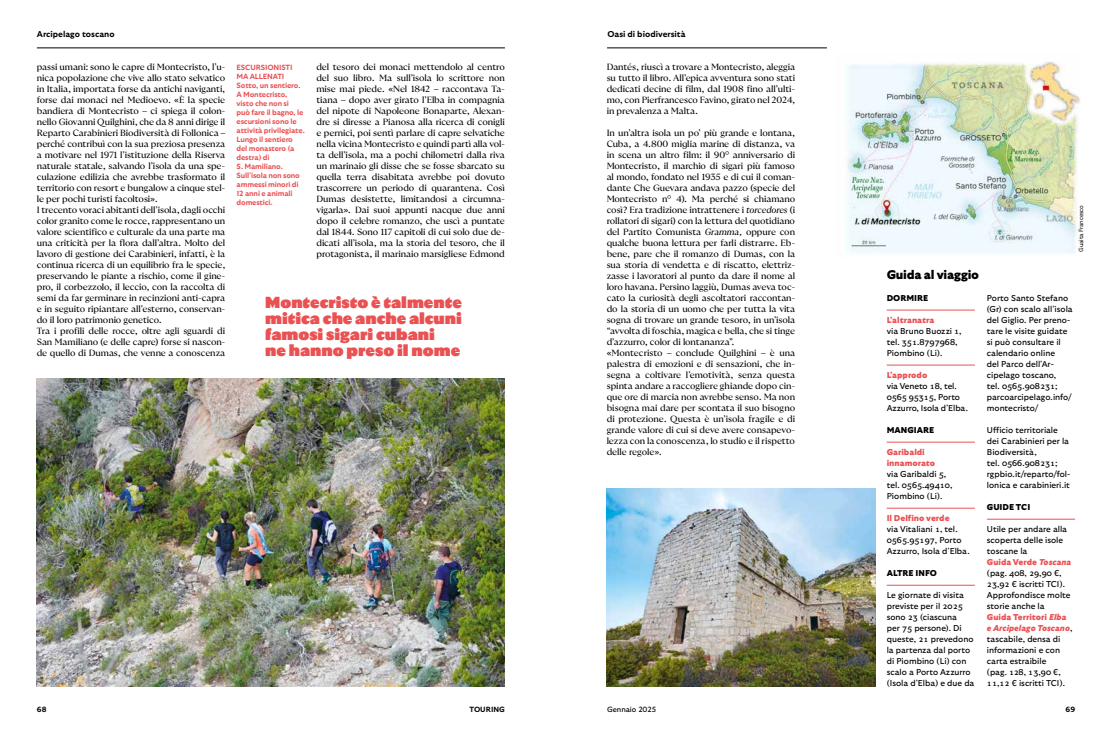
<style>
.page{position:relative;width:1112px;height:729px;background:#fff}
.page>*{position:absolute;margin:0;border:0;box-sizing:border-box;transform-origin:0 0}
.t1{font:900 16px/16px "GT Ultra";color:#ea5153}
.t2{font:900 12.5px "GT Ultra";letter-spacing:-.02em;color:#000}
.t3{font:9px/11px "GT Ultra Fine";letter-spacing:-.005em;color:#000;text-align:justify}
.t4{font:8.5px/11px "GT Ultra";color:#000}
.t5{font:900 8.5px/11px "GT Ultra";color:#ea5153}
.t6{font:700 8.5px "GT Ultra";color:#000}
.t7{font:900 8.5px "GT Ultra";color:#000}
.t8{font:700 7.5px/9px "GT Ultra";letter-spacing:-.02em;color:#ea5153}
.t9{font:700 7.5px "GT Ultra";color:#000}
.t10{font:7.5px "GT Ultra";color:#000}
.t11{font:300 6px "GT Ultra";letter-spacing:-.02em;color:#000}
.s1{font-style:italic}
.s2{font-weight:900;color:#ea5153}
.s3{font-weight:900;font-style:italic;color:#ea5153}
</style>
<div class="page">
<hr style="left:37px;top:48px;width:468px;height:1px;background:#000">
<hr style="left:607px;top:48px;width:219px;height:1px;background:#000">
<img style="left:37px;top:378px;width:467px;height:308px">
<img style="left:606px;top:488px;width:269px;height:198px">
<hr style="left:886px;top:310px;width:88px;height:1px;background:#ea5153">
<hr style="left:886px;top:365px;width:88px;height:1px;background:#ea5153">
<hr style="left:886px;top:442px;width:88px;height:1px;background:#ea5153">
<hr style="left:886px;top:508px;width:88px;height:1px;background:#ea5153">
<hr style="left:886px;top:585px;width:88px;height:1px;background:#ea5153">
<hr style="left:986px;top:519px;width:88px;height:1px;background:#ea5153">
<img style="left:846px;top:62px;width:234px;height:192px">
<p class="t6" style="left:37px;top:29px;width:79px">Arcipelago toscano</p>
<p class="t6" style="left:607px;top:29px;width:80px">Oasi di biodiversità</p>
<p class="t3" style="left:606px;top:61px;width:190px">Dantés, riuscì a trovare a Montecristo, aleggia su tutto il libro. All’epica avventura sono stati dedicati decine di film, dal 1908 fino all’ulti&shy;mo, con Pierfrancesco Favino, girato nel 2024, in prevalenza a Malta.</p>
<p class="t3" style="left:606px;top:127px;width:190px;text-align:left">In un’altra isola un po’ più grande e lontana, Cuba, a 4.800 miglia marine di distanza, va in scena un altro film: il 90° anniversario di Montecristo, il marchio di sigari più famoso al mondo, fondato nel 1935 e di cui il coman&shy;dante Che Guevara andava pazzo (specie del Montecristo n° 4). Ma perché si chiamano così? Era tradizione intrattenere i <span class="s1">torcedores</span> (i rollatori di sigari) con la lettura del quotidiano del Partito Comunista <span class="s1">Gramma,</span> oppure con qualche buona lettura per farli distrarre. Eb&shy;bene, pare che il romanzo di Dumas, con la sua storia di vendetta e di riscatto, elettriz&shy;zasse i lavoratori al punto da dare il nome al loro havana. Persino laggiù, Dumas aveva toc&shy;cato la curiosità degli ascoltatori raccontan&shy;do la storia di un uomo che per tutta la vita sogna di trovare un grande tesoro, in un’isola “avvolta di foschia, magica e bella, che si tinge d’azzurro, color di lontananza”.<br>«Montecristo – conclude Quilghini – è una palestra di emozioni e di sensazioni, che in&shy;segna a coltivare l’emotività, senza questa spinta andare a raccogliere ghiande dopo cin&shy;que ore di marcia non avrebbe senso. Ma non bisogna mai dare per scontata il suo bisogno di protezione. Questa è un’isola fragile e di grande valore di cui si deve avere consapevo&shy;lezza con la conoscenza, lo studio e il rispetto delle regole».</p>
<p class="t3" style="left:37px;top:61px;width:190px;text-align:left">passi umani: sono le capre di Montecristo, l’u&shy;nica popolazione che vive allo stato selvatico in Italia, importata forse da antichi naviganti, forse dai monaci nel Medioevo. «È la specie bandiera di Montecristo – ci spiega il colon&shy;nello Giovanni Quilghini, che da 8 anni dirige il Reparto Carabinieri Biodiversità di Follonica – perché contribuì con la sua preziosa presenza a motivare nel 1971 l’istituzione della Riserva naturale statale, salvando l’isola da una spe&shy;culazione edilizia che avrebbe trasformato il territorio con resort e bungalow a cinque stel&shy;le per pochi turisti facoltosi».<br>I trecento voraci abitanti dell’isola, dagli occhi color granito come le rocce, rappresentano un valore scientifico e culturale da una parte ma una criticità per la flora dall’altra. Molto del lavoro di gestione dei Carabinieri, infatti, è la continua ricerca di un equilibrio fra le specie, preservando le piante a rischio, come il gine&shy;pro, il corbezzolo, il leccio, con la raccolta di semi da far germinare in recinzioni anti-capra e in seguito ripiantare all’esterno, conservan&shy;do il loro patrimonio genetico.<br>Tra i profili delle rocce, oltre agli sguardi di San Mamiliano (e delle capre) forse si nascon&shy;de quello di Dumas, che venne a conoscenza</p>
<p class="t3" style="left:316px;top:61px;width:190px">del tesoro dei monaci mettendolo al centro del suo libro. Ma sull’isola lo scrittore non mise mai piede. «Nel 1842 – raccontava Ta&shy;tiana – dopo aver girato l’Elba in compagnia del nipote di Napoleone Bonaparte, Alexan&shy;dre si diresse a Pianosa alla ricerca di conigli e pernici, poi sentì parlare di capre selvatiche nella vicina Montecristo e quindi partì alla vol&shy;ta dell’isola, ma a pochi chilometri dalla riva un marinaio gli disse che se fosse sbarcato su quella terra disabitata avrebbe poi dovuto trascorrere un periodo di quarantena. Così Dumas desistette, limitandosi a circumna&shy;vigarla». Dai suoi appunti nacque due anni dopo il celebre romanzo, che uscì a puntate dal 1844. Sono 117 capitoli di cui solo due de&shy;dicati all’isola, ma la storia del tesoro, che il protagonista, il marinaio marsigliese Edmond</p>
<p class="t8" style="left:236px;top:63px;width:70px">ESCURSIONISTI<br>MA ALLENATI<br>Sotto, un sentiero.<br>A Montecristo, visto che non si<br>può fare il bagno, le escursioni sono le attività privilegiate.<br>Lungo il sentiero del monastero (a destra) di<br>S. Mamiliano.<br>Sull’isola non sono ammessi minori di<br>12 anni e animali domestici.</p>
<h2 class="t2" style="left:886px;top:268px;width:94px">Guida al viaggio</h2>
<h1 class="t1" style="left:265px;top:295px;width:198px">Montecristo è talmente mitica che anche alcuni famosi sigari cubani<br>ne hanno preso il nome</h1>
<p class="t7" style="left:886px;top:293px;width:43px">DORMIRE</p>
<p class="t5" style="left:886px;top:314px;width:49px">L’altranatra</p>
<p class="t4" style="left:886px;top:325px;width:76px">via Bruno Buozzi 1, tel. 351.8797968,<br>Piombino (Li).</p>
<p class="t5" style="left:886px;top:369px;width:42px">L’approdo</p>
<p class="t4" style="left:886px;top:380px;width:83px">via Veneto 18, tel.<br>0565 95315, Porto<br>Azzurro, Isola d’Elba.</p>
<p class="t7" style="left:886px;top:425px;width:49px">MANGIARE</p>
<p class="t5" style="left:886px;top:446px;width:50px">Garibaldi innamorato</p>
<p class="t4" style="left:886px;top:468px;width:67px">via Garibaldi 5, tel. 0565.49410,<br>Piombino (Li).</p>
<p class="t5" style="left:886px;top:512px;width:64px">Il Delfino verde</p>
<p class="t4" style="left:886px;top:523px;width:85px">via Vitaliani 1, tel.<br>0565.95197, Porto<br>Azzurro, Isola d’Elba.</p>
<p class="t7" style="left:886px;top:568px;width:52px">ALTRE INFO</p>
<p class="t4" style="left:886px;top:589px;width:89px">Le giornate di visita previste per il 2025 sono 23 (ciascuna<br>per 75 persone). Di queste, 21 prevedono la partenza dal porto di Piombino (Li) con scalo a Porto Azzurro (Isola d’Elba) e due da</p>
<p class="t11" style="left:1077px;top:251px;width:48px;rotate:-90deg">Guaita Francesco</p>
<p class="t4" style="left:986px;top:292px;width:87px">Porto Santo Stefano (Gr) con scalo all’isola del Giglio. Per preno&shy;tare le visite guidate si può consultare il calendario online<br>del Parco dell’Ar&shy;cipelago toscano,<br>tel. 0565.908231; parcoarcipelago.info/ montecristo/</p>
<p class="t4" style="left:986px;top:424px;width:85px">Ufficio territoriale dei Carabinieri per la<br>Biodiversità,<br>tel. 0566.908231; rgpbio.it/reparto/fol&shy;lonica e carabinieri.it</p>
<p class="t7" style="left:986px;top:502px;width:45px">GUIDE TCI</p>
<p class="t4" style="left:986px;top:523px;width:87px">Utile per andare alla scoperta delle isole toscane la<br><span class="s2">Guida Verde</span> <span class="s3">Toscana </span>(pag. 408, 29,90 €,<br>23,92 € iscritti TCI).<br>Approfondisce molte storie anche la<br><span class="s2">Guida Territori</span> <span class="s3">Elba e Arcipelago Toscano</span>, tascabile, densa di informazioni e con carta estraibile<br>(pag. 128, 13,90 €,<br>11,12 € iscritti TCI).</p>
<p class="t9" style="left:37px;top:705px;width:11px">68</p>
<p class="t9" style="left:469px;top:705px;width:37px">TOURING</p>
<p class="t10" style="left:607px;top:705px;width:51px">Gennaio 2025</p>
<p class="t9" style="left:1065px;top:705px;width:11px">69</p>
</div>
